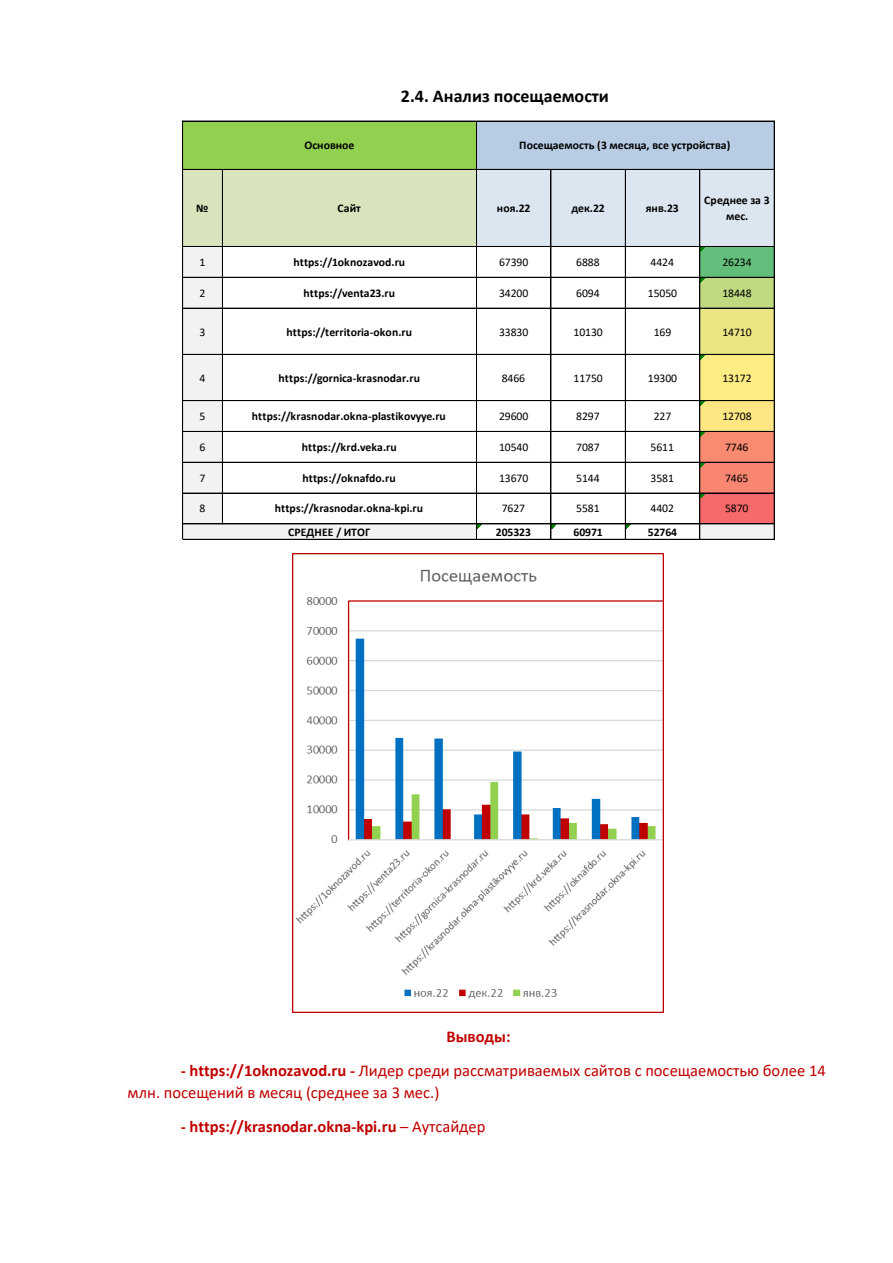
<style>
.page{position:relative;width:893px;height:1263px;background:#fff}
.page>*{position:absolute;margin:0;border:0;box-sizing:border-box;transform-origin:0 0}
.t1{font:700 18px "Calibri";color:#000}
.t2{font:16.5px/21.6px "Calibri";color:#c00000}
.t3{font:700 16.5px "Calibri";color:#c00000}
.t4{font:700 11.7px/15.5px "Calibri";letter-spacing:.005em;color:#000;text-align:center}
.t5{font:11.7px "Calibri";letter-spacing:-.01em;color:#000}
.s1{font-weight:700}
.s2{font-weight:400}
</style>
<div class="page">
<div style="left:183px;top:121px;width:294px;height:49px;background:#92d050"></div>
<div style="left:476px;top:121px;width:298px;height:49px;background:#b8cce4"></div>
<div style="left:183px;top:169px;width:294px;height:78px;background:#d8e4bc"></div>
<div style="left:476px;top:169px;width:298px;height:78px;background:#dce6f1"></div>
<div style="left:183px;top:246px;width:40px;height:32px;background:#f2f2f2"></div>
<div style="left:699px;top:246px;width:75px;height:32px;background:#63be7b"></div>
<svg style="left:700px;top:247px;width:5px;height:5px"></svg>
<div style="left:183px;top:277px;width:40px;height:31px;background:#f2f2f2"></div>
<div style="left:699px;top:277px;width:75px;height:31px;background:#bfd981"></div>
<svg style="left:700px;top:278px;width:5px;height:5px"></svg>
<div style="left:183px;top:308px;width:40px;height:47px;background:#f2f2f2"></div>
<div style="left:699px;top:308px;width:75px;height:47px;background:#ebe683"></div>
<div style="left:183px;top:355px;width:40px;height:46px;background:#f2f2f2"></div>
<div style="left:699px;top:354px;width:75px;height:47px;background:#fdeb84"></div>
<svg style="left:700px;top:355px;width:5px;height:5px"></svg>
<div style="left:183px;top:400px;width:40px;height:32px;background:#f2f2f2"></div>
<div style="left:699px;top:400px;width:75px;height:32px;background:#fee683"></div>
<svg style="left:700px;top:401px;width:5px;height:5px"></svg>
<div style="left:183px;top:431px;width:40px;height:31px;background:#f2f2f2"></div>
<div style="left:699px;top:431px;width:75px;height:31px;background:#f98b71"></div>
<svg style="left:700px;top:432px;width:5px;height:5px"></svg>
<div style="left:183px;top:462px;width:40px;height:31px;background:#f2f2f2"></div>
<div style="left:699px;top:462px;width:75px;height:31px;background:#f98670"></div>
<svg style="left:700px;top:463px;width:5px;height:5px"></svg>
<div style="left:183px;top:493px;width:40px;height:31px;background:#f2f2f2"></div>
<div style="left:699px;top:493px;width:75px;height:31px;background:#f8696b"></div>
<svg style="left:700px;top:494px;width:5px;height:5px"></svg>
<div style="left:183px;top:524px;width:294px;height:16px;background:#f2f2f2"></div>
<div style="left:699px;top:524px;width:75px;height:16px;background:#f2f2f2"></div>
<svg style="left:477px;top:525px;width:5px;height:4px"></svg>
<hr style="left:182px;top:121px;width:1px;height:419px;background:#000">
<hr style="left:222px;top:170px;width:1px;height:354px;background:#000">
<hr style="left:476px;top:121px;width:1px;height:419px;background:#000">
<hr style="left:551px;top:170px;width:1px;height:370px;background:#000">
<hr style="left:625px;top:170px;width:1px;height:370px;background:#000">
<hr style="left:699px;top:170px;width:1px;height:370px;background:#000">
<hr style="left:774px;top:121px;width:1px;height:419px;background:#000">
<hr style="left:183px;top:121px;width:591px;height:1px;background:#000">
<hr style="left:183px;top:169px;width:591px;height:1px;background:#000">
<hr style="left:183px;top:246px;width:591px;height:1px;background:#000">
<hr style="left:183px;top:277px;width:591px;height:1px;background:#000">
<hr style="left:183px;top:308px;width:591px;height:1px;background:#000">
<hr style="left:183px;top:354px;width:591px;height:1px;background:#000">
<hr style="left:183px;top:400px;width:591px;height:1px;background:#000">
<hr style="left:183px;top:431px;width:591px;height:1px;background:#000">
<hr style="left:183px;top:462px;width:591px;height:1px;background:#000">
<hr style="left:183px;top:493px;width:591px;height:1px;background:#000">
<hr style="left:183px;top:524px;width:591px;height:1px;background:#000">
<hr style="left:183px;top:539px;width:591px;height:1px;background:#000">
<img style="left:293px;top:553px;width:370px;height:460px">
<h1 class="t1" style="left:401px;top:83px;width:210px">2.4. Анализ посещаемости</h1>
<p class="t4" style="left:305px;top:137px;width:51px">Основное</p>
<p class="t4" style="left:519px;top:137px;width:213px">Посещаемость (3 месяца, все устройства)</p>
<p class="t4" style="left:196px;top:200px;width:14px">№</p>
<p class="t4" style="left:338px;top:200px;width:25px">Сайт</p>
<p class="t4" style="left:497px;top:200px;width:35px">ноя.22</p>
<p class="t4" style="left:571px;top:200px;width:35px">дек.22</p>
<p class="t4" style="left:646px;top:200px;width:34px">янв.23</p>
<p class="t4" style="left:704px;top:192px;width:67px">Среднее за 3 мес.</p>
<p class="t5" style="left:199px;top:254px;width:7px">1</p>
<p class="t4" style="left:293px;top:254px;width:113px">https://1oknozavod.ru</p>
<p class="t5" style="left:499px;top:254px;width:31px">67390</p>
<p class="t5" style="left:576px;top:254px;width:25px">6888</p>
<p class="t5" style="left:651px;top:254px;width:25px">4424</p>
<p class="t5" style="left:722px;top:254px;width:31px">26234</p>
<p class="t5" style="left:199px;top:285px;width:7px">2</p>
<p class="t4" style="left:304px;top:285px;width:93px">https://venta23.ru</p>
<p class="t5" style="left:499px;top:285px;width:31px">34200</p>
<p class="t5" style="left:576px;top:285px;width:25px">6094</p>
<p class="t5" style="left:648px;top:285px;width:31px">15050</p>
<p class="t5" style="left:722px;top:285px;width:31px">18448</p>
<p class="t5" style="left:199px;top:323px;width:7px">3</p>
<p class="t4" style="left:287px;top:324px;width:127px">https://territoria-okon.ru</p>
<p class="t5" style="left:499px;top:323px;width:31px">33830</p>
<p class="t5" style="left:574px;top:323px;width:31px">10130</p>
<p class="t5" style="left:654px;top:323px;width:19px">169</p>
<p class="t5" style="left:722px;top:323px;width:31px">14710</p>
<p class="t5" style="left:199px;top:370px;width:7px">4</p>
<p class="t4" style="left:279px;top:370px;width:143px">https://gornica-krasnodar.ru</p>
<p class="t5" style="left:502px;top:370px;width:25px">8466</p>
<p class="t5" style="left:574px;top:370px;width:31px">11750</p>
<p class="t5" style="left:648px;top:370px;width:31px">19300</p>
<p class="t5" style="left:722px;top:370px;width:31px">13172</p>
<p class="t5" style="left:199px;top:408px;width:7px">5</p>
<p class="t4" style="left:252px;top:408px;width:195px">https://krasnodar.okna-plastikovyye.ru</p>
<p class="t5" style="left:499px;top:408px;width:31px">29600</p>
<p class="t5" style="left:576px;top:408px;width:25px">8297</p>
<p class="t5" style="left:654px;top:408px;width:19px">227</p>
<p class="t5" style="left:722px;top:408px;width:31px">12708</p>
<p class="t5" style="left:199px;top:439px;width:7px">6</p>
<p class="t4" style="left:302px;top:439px;width:96px">https://krd.veka.ru</p>
<p class="t5" style="left:499px;top:439px;width:31px">10540</p>
<p class="t5" style="left:576px;top:439px;width:25px">7087</p>
<p class="t5" style="left:651px;top:439px;width:25px">5611</p>
<p class="t5" style="left:725px;top:439px;width:25px">7746</p>
<p class="t5" style="left:199px;top:470px;width:7px">7</p>
<p class="t4" style="left:302px;top:470px;width:95px">https://oknafdo.ru</p>
<p class="t5" style="left:499px;top:470px;width:31px">13670</p>
<p class="t5" style="left:576px;top:470px;width:25px">5144</p>
<p class="t5" style="left:651px;top:470px;width:25px">3581</p>
<p class="t5" style="left:725px;top:470px;width:25px">7465</p>
<p class="t5" style="left:199px;top:500px;width:7px">8</p>
<p class="t4" style="left:275px;top:501px;width:150px">https://krasnodar.okna-kpi.ru</p>
<p class="t5" style="left:502px;top:500px;width:25px">7627</p>
<p class="t5" style="left:576px;top:500px;width:25px">5581</p>
<p class="t5" style="left:651px;top:500px;width:25px">4402</p>
<p class="t5" style="left:725px;top:500px;width:25px">5870</p>
<p class="t4" style="left:288px;top:524px;width:83px">СРЕДНЕЕ / ИТОГ</p>
<p class="t4" style="left:496px;top:524px;width:37px">205323</p>
<p class="t4" style="left:574px;top:524px;width:31px">60971</p>
<p class="t4" style="left:648px;top:524px;width:31px">52764</p>
<h2 class="t3" style="left:446px;top:1025px;width:66px">Выводы:</h2>
<h2 class="t2" style="left:128px;top:1059px;width:700px;text-indent:53px"><span class="s1">- https://1oknozavod.ru -</span> Лидер среди рассматриваемых сайтов с посещаемостью более 14 млн. посещений в месяц (среднее за 3 мес.)</h2>
<h2 class="t3" style="left:181px;top:1114px;width:306px">- https://krasnodar.okna-kpi.ru <span class="s2">– Аутсайдер</span></h2>
</div>
